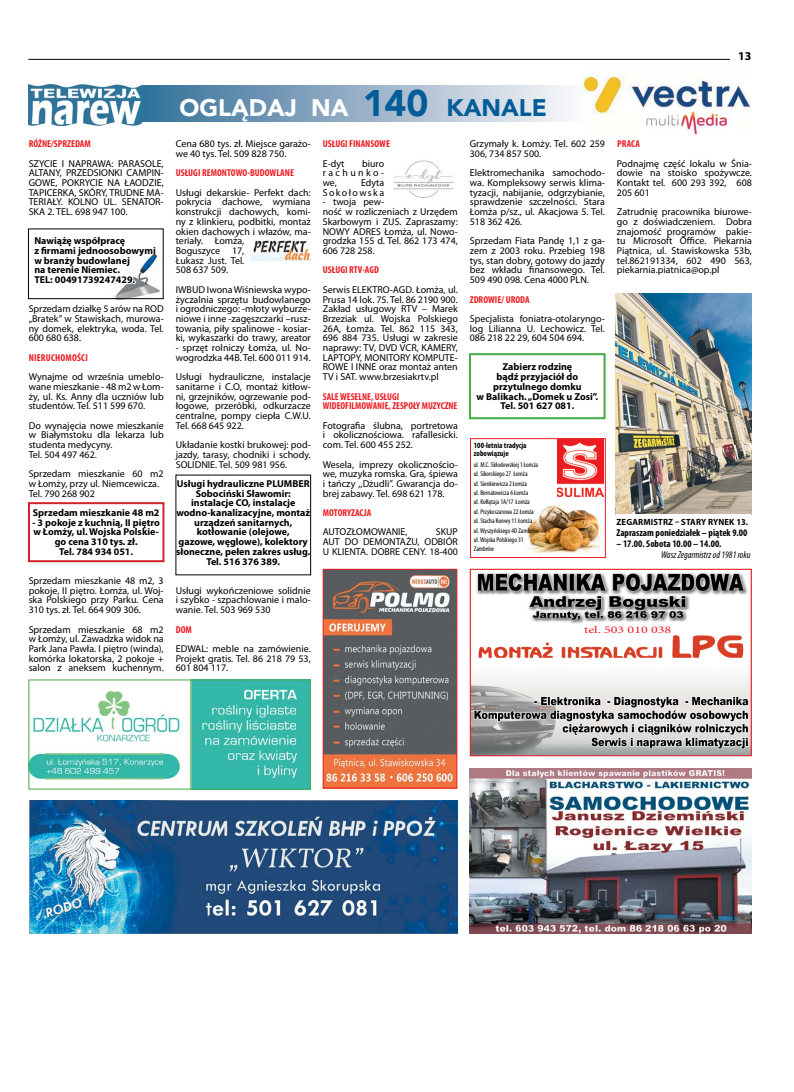
<style>
.page{position:relative;width:794px;height:1092px;background:#fff}
.page>*{position:absolute;margin:0;border:0;box-sizing:border-box;transform-origin:0 0}
.t1{font:900 24px "Avenir";color:#fff}
.t2{font:700 12px "Myriad Pro";color:#000}
.t3{font:10.2px "Minion Pro";color:#ed1d24;scale:1.38 1}
.t4{font:10px/9.7px "Myriad Pro";color:#000;text-align:justify}
.t5{font:700 10px/9.7px "Myriad Pro";color:#000;text-align:center}
.t6{font:700 condensed 10px/9.7px "Myriad Pro";color:#ed1d24}
.t7{font:700 condensed 10px "Myriad Pro";color:#000}
.t8{font:italic condensed 10px "Myriad Pro";color:#000;scale:.96 1}
.t9{font:10px/9.7px "Myriad Pro";letter-spacing:.14em;color:#000;text-align:right}
.t10{font:700 condensed 10px "Myriad Pro";letter-spacing:.02em;color:#ed1d24}
.t11{font:700 9px "Myriad Pro";letter-spacing:.02em;color:#000;scale:.95 1}
.t12{font:700 condensed 8px/8.4px "Myriad Pro";color:#000}
.t13{font:condensed 7px/9.4px "Myriad Pro";color:#000}
.s1{font-size:37px;color:#005d98}
.s2{color:#005d98}
</style>
<div class="page">
<hr style="left:28px;top:59px;width:702px;height:1px;background:#000">
<img style="left:107px;top:255px;width:56px;height:45px">
<svg style="left:107px;top:269px;width:29px;height:16px"></svg>
<img style="left:472px;top:572px;width:277px;height:182px">
<div style="left:470px;top:569px;width:281px;height:187px;border:1px solid #ed1d24"></div>
<img style="left:393px;top:160px;width:61px;height:38px">
<div style="left:141px;top:85px;width:448px;height:37px;background:linear-gradient(to right,#336e98,#fef8fb)"></div>
<img style="left:584px;top:75px;width:166px;height:60px">
<img style="left:29px;top:84px;width:113px;height:41px">
<div style="left:28px;top:229px;width:135px;height:70px;border:1px solid #000"></div>
<img style="left:250px;top:240px;width:60px;height:21px">
<img style="left:616px;top:294px;width:135px;height:220px">
<img style="left:30px;top:681px;width:279px;height:106px">
<div style="left:28px;top:679px;width:283px;height:110px;border:1px solid #41ad49"></div>
<img style="left:469px;top:768px;width:282px;height:165px">
<div style="left:28px;top:502px;width:136px;height:60px;border:2px solid #d2232a"></div>
<div style="left:469px;top:353px;width:136px;height:66px;border:2px solid #41ad49"></div>
<img style="left:30px;top:800px;width:428px;height:133px">
<img style="left:325px;top:571px;width:130px;height:215px">
<div style="left:323px;top:569px;width:134px;height:219px;border:1px solid #ed1d24"></div>
<img style="left:527px;top:505px;width:74px;height:51px">
<div style="left:470px;top:438px;width:136px;height:120px;border:1px solid #ed1d24"></div>
<img style="left:557px;top:438px;width:46px;height:58px">
<p class="t6" style="left:29px;top:139px;width:63px">RÓŻNE/SPRZEDAM</p>
<p class="t4" style="left:29px;top:158px;width:137px">SZYCIE I NAPRAWA: PARASOLE, ALTANY, PRZEDSIONKI CAMPIN-GOWE, POKRYCIE NA ŁAODZIE, TAPICERKA, SKÓRY, TRUDNE MA-TERIAŁY. KOLNO UL. SENATOR-SKA 2. TEL. 698 947 100.</p>
<p class="t5" style="left:34px;top:236px;width:123px;text-align:left">Nawiążę współpracę<br>z firmami jednoosobowymi w branży budowlanej<br>na terenie Niemiec.<br>TEL: 00491739247429.</p>
<p class="t4" style="left:29px;top:304px;width:137px">Sprzedam działkę 5 arów na ROD „Bratek” w Stawiskach, murowa&shy;ny domek, elektryka, woda. Tel.<br>600 680 638.</p>
<p class="t10" style="left:29px;top:351px;width:61px">NIERUCHOMOŚCI</p>
<p class="t4" style="left:29px;top:372px;width:137px">Wynajme od września umeblo&shy;wane mieszkanie - 48 m2 w Łom&shy;ży, ul. Ks. Anny dla uczniów lub studentów. Tel. 511 599 670.</p>
<p class="t4" style="left:29px;top:420px;width:137px;text-align:left">Do wynajęcia nowe mieszkanie w Białymstoku dla lekarza lub studenta medycyny.<br>Tel. 504 497 462.</p>
<p class="t4" style="left:29px;top:469px;width:137px;text-align:left">Sprzedam mieszkanie 60 m2 w Łomży, przy ul. Niemcewicza.<br>Tel. 790 268 902</p>
<p class="t5" style="left:33px;top:507px;width:128px">Sprzedam mieszkanie 48 m2</p>
<p class="t5" style="left:32px;top:517px;width:129px">- 3 pokoje z kuchnią, II piętro w Łomży, ul. Wojska Polskie&shy;go cena 310 tys. zł.<br>Tel. 784 934 051.</p>
<p class="t4" style="left:29px;top:575px;width:137px">Sprzedam mieszkanie 48 m2, 3 pokoje, II piętro. Łomża, ul. Woj&shy;ska Polskiego przy Parku. Cena 310 tys. zł. Tel. 664 909 306.</p>
<p class="t4" style="left:29px;top:624px;width:137px">Sprzedam mieszkanie 68 m2 w Łomży, ul. Zawadzka widok na Park Jana Pawła. I piętro (winda), komórka lokatorska, 2 pokoje + salon z aneksem kuchennym.</p>
<h1 class="t1" style="left:180px;top:87px;width:369px">OGLĄDAJ NA <span class="s1">140</span> <span class="s2">KANALE</span></h1>
<p class="t2" style="left:738px;top:48px;width:15px">13</p>
<p class="t4" style="left:176px;top:139px;width:137px">Cena 680 tys. zł. Miejsce garażo&shy;we 40 tys. Tel. 509 828 750.</p>
<p class="t6" style="left:176px;top:168px;width:120px">USŁUGI REMONTOWO-BUDOWLANE</p>
<p class="t4" style="left:176px;top:187px;width:137px;text-align:left">Usługi dekarskie- Perfekt dach: pokrycia dachowe, wymiana konstrukcji dachowych, komi&shy;ny z klinkieru, podbitki, montaż okien dachowych i włazów, ma&shy;teriały. Łomża,<br>Boguszyce 17,<br>Łukasz Just. Tel.<br>508 637 509.</p>
<p class="t4" style="left:176px;top:284px;width:137px">IWBUD Iwona Wiśniewska wypo&shy;życzalnia sprzętu budowlanego i ogrodniczego: -młoty wyburze&shy;niowe i inne -zagęszczarki –rusz&shy;towania, piły spalinowe - kosiar&shy;ki, wykaszarki do trawy, areator</p>
<p class="t4" style="left:176px;top:342px;width:137px">- sprzęt rolniczy Łomża, ul. No&shy;wogrodzka 44B. Tel. 600 011 914.</p>
<p class="t4" style="left:176px;top:372px;width:137px">Usługi hydrauliczne, instalacje sanitarne i C.O, montaż kitłow&shy;ni, grzejników, ogrzewanie pod&shy;łogowe, przeróbki, odkurzacze centralne, pompy ciepła C.W.U.<br>Tel. 668 645 922.</p>
<p class="t4" style="left:176px;top:439px;width:137px">Układanie kostki brukowej: pod&shy;jazdy, tarasy, chodniki i schody.<br>SOLIDNIE. Tel. 509 981 956.</p>
<p class="t5" style="left:176px;top:478px;width:136px">Usługi hydrauliczne PLUMBER<br>Sobociński Sławomir: instalacje CO, instalacje wodno-kanalizacyjne, montaż urządzeń sanitarnych, kotłowanie (olejowe,<br>gazowe, węglowe), kolektory słoneczne, pełen zakres usług.<br>Tel. 516 376 389.</p>
<p class="t4" style="left:176px;top:585px;width:137px">Usługi wykończeniowe solidnie i szybko - szpachlowanie i malo&shy;wanie. Tel. 503 969 530</p>
<p class="t6" style="left:176px;top:624px;width:18px">DOM</p>
<p class="t4" style="left:176px;top:643px;width:137px">EDWAL: meble na zamówienie.<br>Projekt gratis. Tel. 86 218 79 53, 601 804 117.</p>
<p class="t6" style="left:323px;top:139px;width:69px">USŁUGI FINANSOWE</p>
<p class="t4" style="left:323px;top:158px;width:23px">E-dyt</p>
<p class="t4" style="left:323px;top:158px;width:63px;text-indent:39px">biuro rachunko&shy;we,</p>
<p class="t9" style="left:323px;top:178px;width:63px">Edyta<br>Sokołowska</p>
<p class="t4" style="left:323px;top:197px;width:137px;text-align:left">- twoja pew-<br>ność w rozliczeniach z Urzędem<br>Skarbowym i ZUS. Zapraszamy:<br>NOWY ADRES Łomża, ul. Nowo&shy;grodzka 155 d. Tel. 862 173 474,<br>606 728 258.</p>
<p class="t6" style="left:323px;top:265px;width:58px">USŁUGI RTV-AGD</p>
<p class="t4" style="left:323px;top:284px;width:137px">Serwis ELEKTRO-AGD. Łomża, ul.<br>Prusa 14 lok. 75. Tel. 86 2190 900.<br>Zakład usługowy RTV – Marek Brzeziak ul. Wojska Polskiego 26A, Łomża. Tel. 862 115 343, 696 884 735. Usługi w zakresie naprawy: TV, DVD VCR, KAMERY, LAPTOPY, MONITORY KOMPUTE-ROWE I INNE oraz montaż anten TV i SAT. www.brzesiakrtv.pl</p>
<p class="t6" style="left:323px;top:391px;width:136px">SALE WESELNE, USŁUGI<br>WIDEOFILMOWANIE, ZESPOŁY MUZYCZNE</p>
<p class="t4" style="left:323px;top:420px;width:137px">Fotografia ślubna, portretowa i okolicznościowa. rafallesicki. com. Tel. 600 455 252.</p>
<p class="t4" style="left:323px;top:459px;width:137px">Wesela, imprezy okolicznościo&shy;we, muzyka romska. Gra, śpiewa i tańczy ,,Dżudli”. Gwarancja do&shy;brej zabawy. Tel. 698 621 178.</p>
<p class="t6" style="left:323px;top:507px;width:50px">MOTORYZACJA</p>
<p class="t4" style="left:323px;top:527px;width:86px">AUTOZŁOMOWANIE,</p>
<p class="t4" style="left:323px;top:527px;width:137px;text-indent:113px">SKUP AUT DO DEMONTAŻU, ODBIÓR U KLIENTA. DOBRE CENY. 18-400</p>
<p class="t4" style="left:470px;top:139px;width:137px">Grzymały k. Łomży. Tel. 602 259<br>306, 734 857 500.</p>
<p class="t4" style="left:470px;top:168px;width:137px">Elektromechanika samochodo&shy;wa. Kompleksowy serwis klima&shy;tyzacji, nabijanie, odgrzybianie, sprawdzenie szczelności. Stara Łomża p/sz., ul. Akacjowa 5. Tel.<br>518 362 426.</p>
<p class="t4" style="left:470px;top:236px;width:137px">Sprzedam Fiata Pandę 1,1 z ga&shy;zem z 2003 roku. Przebieg 198 tys, stan dobry, gotowy do jazdy bez wkładu finansowego. Tel.<br>509 490 098. Cena 4000 PLN.</p>
<p class="t6" style="left:470px;top:294px;width:61px">ZDROWIE/ URODA</p>
<p class="t4" style="left:470px;top:313px;width:137px">Specjalista foniatra-otolaryngo&shy;log Lilianna U. Lechowicz. Tel.<br>086 218 22 29, 604 504 694.</p>
<p class="t5" style="left:476px;top:362px;width:123px">Zabierz rodzinę<br>bądź przyjaciół do przytulnego domku<br>w Balikach. „Domek u Zosi”.<br>Tel. 501 627 081.</p>
<p class="t6" style="left:617px;top:139px;width:25px">PRACA</p>
<p class="t4" style="left:617px;top:158px;width:137px">Podnajmę część lokalu w Śnia&shy;dowie na stoisko spożywcze.<br>Kontakt tel. 600 293 392, 608<br>205 601</p>
<p class="t4" style="left:617px;top:207px;width:137px">Zatrudnię pracownika biurowe&shy;go z doświadczeniem. Dobra znajomość programów pakie&shy;tu Microsoft Office. Piekarnia Piątnica, ul. Stawiskowska 53b, tel.862191334, 602 490 563, piekarnia.piatnica@op.pl</p>
<p class="t12" style="left:474px;top:441px;width:54px">100-letnia tradycja zobowiązuje</p>
<p class="t13" style="left:474px;top:459px;width:66px">ul. M.C. Skłodowskiej 1 Łomża ul. Sikorskiego 27 Łomża<br>ul. Sienkiewicza 2 Łomża<br>ul. Bernatowicza 6 Łomża<br>ul. Kołłątaja 1A/17 Łomża<br>ul. Przykoszarowa 22 Łomża ul. Stacha Konwy 11 Łomża ul. Wyszyńskiego 4D Zambrów ul. Wojska Polskiego 31<br>Zambrów</p>
<p class="t11" style="left:616px;top:516px;width:140px">ZEGARMISTRZ – STARY RYNEK 13.</p>
<p class="t7" style="left:616px;top:526px;width:132px">Zapraszam poniedziałek – piątek 9.00</p>
<p class="t7" style="left:616px;top:537px;width:107px">– 17.00. Sobota 10.00 – 14.00.</p>
<p class="t8" style="left:661px;top:548px;width:94px">Wasz Zegarmistrz od 1981 roku</p>
<p class="t3" style="left:584px;top:622px;width:65px">tel. 503 010 038</p>
</div>
